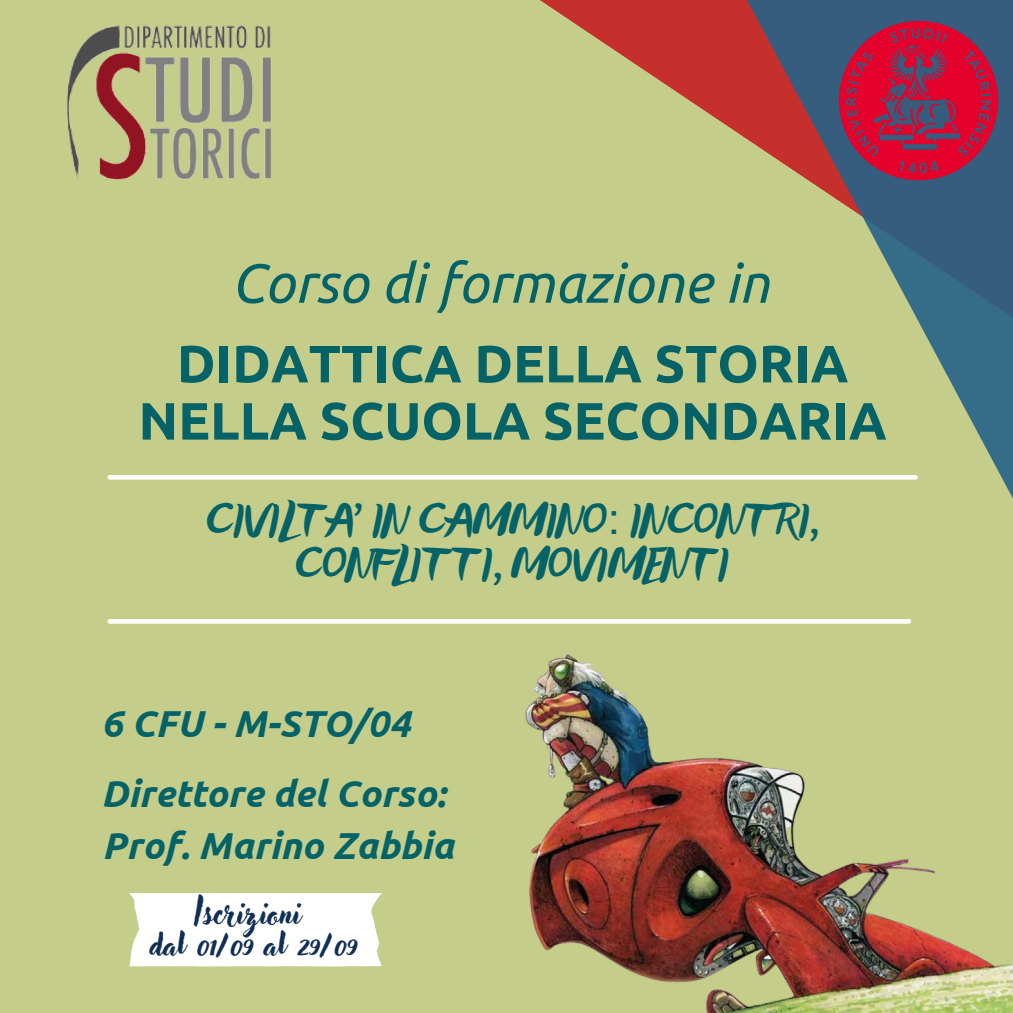
<style>
.page{position:relative;width:1013px;height:1013px;background:#fff}
.page>*{position:absolute;margin:0;border:0;box-sizing:border-box;transform-origin:0 0}
.t1{font:italic 55px "Ubuntu";color:#056367}
.t2{font:700 52.5px/57.2px "Ubuntu";color:#056367;text-align:center}
.t3{font:40.62px/44px "Lifelogo Easy";color:#056367;text-align:center}
.t4{font:italic 700 37.5px/69.4px "Ubuntu";color:#056367}
.t5{font:31.25px/31px "Adlery Pro";color:#102f55;text-align:center}
</style>
<div class="page">
<div style="left:0;top:0;width:1012px;height:1012px;background:#c5cd8a"></div>
<svg style="left:481px;top:0;width:531px;height:497px"></svg>
<hr style="left:110px;top:619px;width:798px;height:4px;background:#fff">
<img style="left:525px;top:654px;width:487px;height:358px">
<hr style="left:110px;top:475px;width:805px;height:4px;background:#fff">
<img style="left:68px;top:25px;width:204px;height:155px">
<img style="left:825px;top:13px;width:185px;height:170px">
<div style="left:129px;top:893px;width:252px;height:73px;background:#fff"></div>
<h1 class="t1" style="left:231px;top:251px;width:539px">Corso di formazione in</h1>
<h2 class="t2" style="left:138px;top:334px;width:749px">DIDATTICA DELLA STORIA<br>NELLA SCUOLA SECONDARIA</h2>
<p class="t3" style="left:206px;top:497px;width:613px">CIVILTA' IN CAMMINO: INCONTRI,<br>CONFLITTI, MOVIMENTI</p>
<p class="t4" style="left:101px;top:688px;width:346px">6 CFU - M-STO/04<br>Direttore del Corso:</p>
<p class="t4" style="left:102px;top:810px;width:353px">Prof. Marino Zabbia</p>
<p class="t5" style="left:149px;top:901px;width:209px">Iscrizioni<br>dal 01/09 al 29/09</p>
</div>
